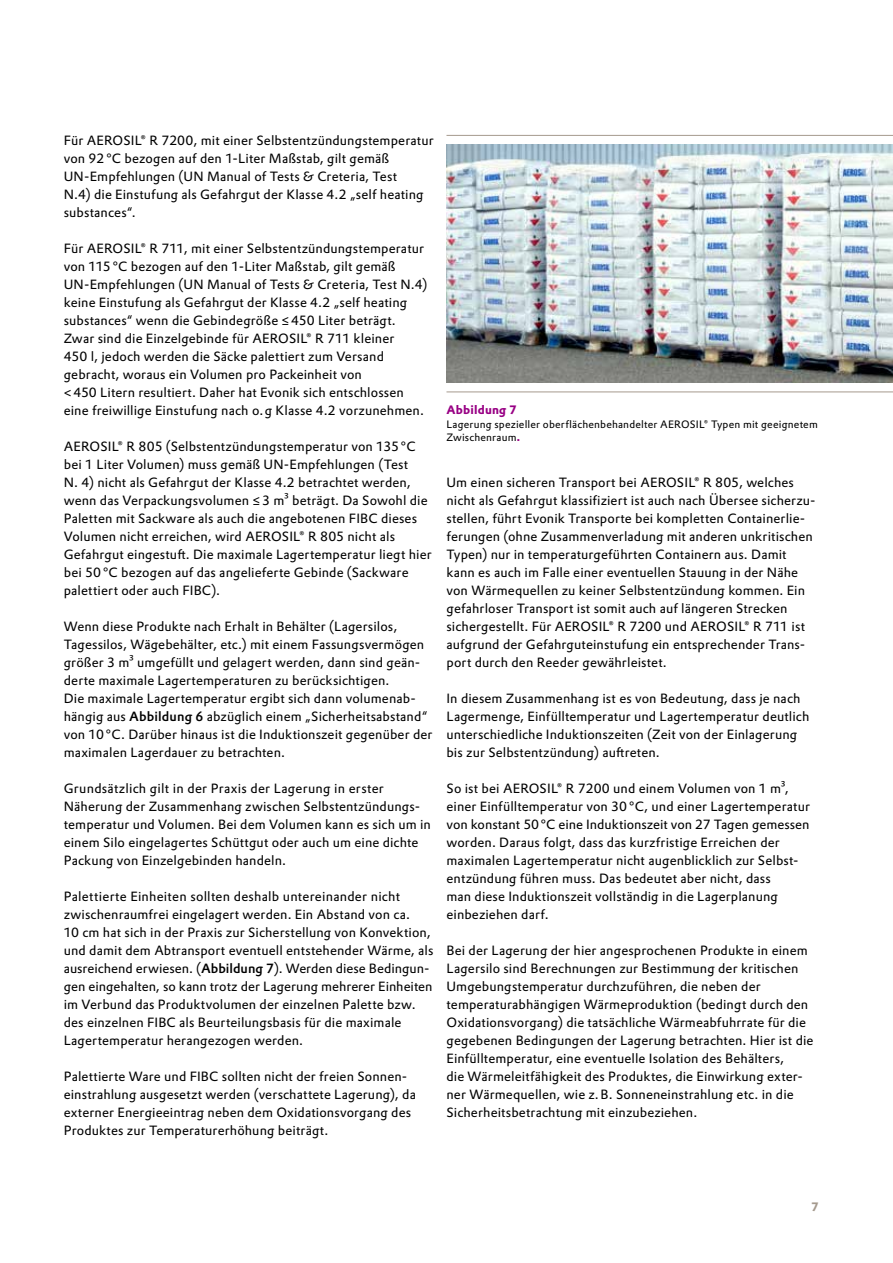
<style>
.page{position:relative;width:893px;height:1263px;background:#fff}
.page>*{position:absolute;margin:0;border:0;box-sizing:border-box;transform-origin:0 0}
.t1{font:13.2px/18px "Evonik Prokyon";letter-spacing:.01em;color:#000}
.t2{font:700 12px "Evonik Prokyon";letter-spacing:.015em;color:#980084}
.t3{font:700 12px "Evonik Prokyon";color:#a59a8e}
.t4{font:10.5px/13.5px "Evonik Prokyon";letter-spacing:.02em;color:#000}
.s1{font-weight:500}
.s2{font-weight:700;color:#980084}
</style>
<div class="page">
<img style="left:446px;top:144px;width:447px;height:238px">
<hr style="left:446px;top:392px;width:447px;height:1px;background:#a59a8e">
<hr style="left:446px;top:135px;width:447px;height:1px;background:#a59a8e">
<p class="t1" style="left:64px;top:130px;width:371px">Für AEROSIL® R 7200, mit einer Selbstentzündungstemperatur von 92°C bezogen auf den 1-Liter Maßstab, gilt gemäß UN-Empfehlungen (UN Manual of Tests &amp; Creteria, Test<br>N.4) die Einstufung als Gefahrgut der Klasse 4.2 „self heating substances“.</p>
<p class="t1" style="left:64px;top:238px;width:365px">Für AEROSIL® R 711, mit einer Selbstentzündungstemperatur von 115°C bezogen auf den 1-Liter Maßstab, gilt gemäß UN-Empfehlungen (UN Manual of Tests &amp; Creteria, Test N.4) keine Einstufung als Gefahrgut der Klasse 4.2 „self heating substances“ wenn die Gebindegröße ≤450 Liter beträgt.<br>Zwar sind die Einzelgebinde für AEROSIL® R 711 kleiner<br>450 l, jedoch werden die Säcke palettiert zum Versand gebracht, woraus ein Volumen pro Packeinheit von<br>&lt;450 Litern resultiert. Daher hat Evonik sich entschlossen eine freiwillige Einstufung nach o.g Klasse 4.2 vorzunehmen.</p>
<p class="t1" style="left:64px;top:436px;width:369px">AEROSIL® R 805 (Selbstentzündungstemperatur von 135°C bei 1 Liter Volumen) muss gemäß UN-Empfehlungen (Test<br>N. 4) nicht als Gefahrgut der Klasse 4.2 betrachtet werden, wenn das Verpackungsvolumen ≤3 m³ beträgt. Da Sowohl die Paletten mit Sackware als auch die angebotenen FIBC dieses Volumen nicht erreichen, wird AEROSIL® R 805 nicht als Gefahrgut eingestuft. Die maximale Lagertemperatur liegt hier bei 50°C bezogen auf das angelieferte Gebinde (Sackware palettiert oder auch FIBC).</p>
<p class="t1" style="left:64px;top:616px;width:370px">Wenn diese Produkte nach Erhalt in Behälter (Lagersilos, Tagessilos, Wägebehälter, etc.) mit einem Fassungsvermögen größer 3 m³ umgefüllt und gelagert werden, dann sind geän&shy;derte maximale Lagertemperaturen zu berücksichtigen.<br>Die maximale Lagertemperatur ergibt sich dann volumenab&shy;hängig aus <span class="s1">Abbildung 6</span> abzüglich einem „Sicherheitsabstand“ von 10°C. Darüber hinaus ist die Induktionszeit gegenüber der maximalen Lagerdauer zu betrachten.</p>
<p class="t1" style="left:64px;top:778px;width:369px">Grundsätzlich gilt in der Praxis der Lagerung in erster Näherung der Zusammenhang zwischen Selbstentzündungs&shy;temperatur und Volumen. Bei dem Volumen kann es sich um in einem Silo eingelagertes Schüttgut oder auch um eine dichte Packung von Einzelgebinden handeln.</p>
<p class="t1" style="left:64px;top:886px;width:371px">Palettierte Einheiten sollten deshalb untereinander nicht zwischenraumfrei eingelagert werden. Ein Abstand von ca.<br>10 cm hat sich in der Praxis zur Sicherstellung von Konvektion, und damit dem Abtransport eventuell entstehender Wärme, als ausreichend erwiesen. (<span class="s1">Abbildung 7</span>). Werden diese Bedingun&shy;gen eingehalten, so kann trotz der Lagerung mehrerer Einheiten im Verbund das Produktvolumen der einzelnen Palette bzw. des einzelnen FIBC als Beurteilungsbasis für die maximale Lagertemperatur herangezogen werden.</p>
<p class="t1" style="left:64px;top:1066px;width:354px">Palettierte Ware und FIBC sollten nicht der freien Sonnen&shy;einstrahlung ausgesetzt werden (verschattete Lagerung), da externer Energieeintrag neben dem Oxidationsvorgang des Produktes zur Temperaturerhöhung beiträgt.</p>
<p class="t2" style="left:446px;top:400px;width:72px">Abbildung 7</p>
<p class="t4" style="left:446px;top:416px;width:373px">Lagerung spezieller oberflächenbehandelter AEROSIL® Typen mit geeignetem<br>Zwischenraum<span class="s2">.</span></p>
<p class="t1" style="left:446px;top:472px;width:371px">Um einen sicheren Transport bei AEROSIL® R 805, welches nicht als Gefahrgut klassifiziert ist auch nach Übersee sicherzu&shy;stellen, führt Evonik Transporte bei kompletten Containerlie&shy;ferungen (ohne Zusammenverladung mit anderen unkritischen Typen) nur in temperaturgeführten Containern aus. Damit kann es auch im Falle einer eventuellen Stauung in der Nähe von Wärmequellen zu keiner Selbstentzündung kommen. Ein gefahrloser Transport ist somit auch auf längeren Strecken sichergestellt. Für AEROSIL® R 7200 und AEROSIL® R 711 ist aufgrund der Gefahrguteinstufung ein entsprechender Trans&shy;port durch den Reeder gewährleistet.</p>
<p class="t1" style="left:446px;top:688px;width:364px">In diesem Zusammenhang ist es von Bedeutung, dass je nach Lagermenge, Einfülltemperatur und Lagertemperatur deutlich unterschiedliche Induktionszeiten (Zeit von der Einlagerung bis zur Selbstentzündung) auftreten.</p>
<p class="t1" style="left:446px;top:778px;width:365px">So ist bei AEROSIL® R 7200 und einem Volumen von 1 m³, einer Einfülltemperatur von 30°C, und einer Lagertemperatur von konstant 50°C eine Induktionszeit von 27 Tagen gemessen worden. Daraus folgt, dass das kurzfristige Erreichen der maximalen Lagertemperatur nicht augenblicklich zur Selbst&shy;entzündung führen muss. Das bedeutet aber nicht, dass<br>man diese Induktionszeit vollständig in die Lagerplanung einbeziehen darf.</p>
<p class="t1" style="left:446px;top:940px;width:368px">Bei der Lagerung der hier angesprochenen Produkte in einem Lagersilo sind Berechnungen zur Bestimmung der kritischen Umgebungstemperatur durchzuführen, die neben der temperaturabhängigen Wärmeproduktion (bedingt durch den Oxidationsvorgang) die tatsächliche Wärmeabfuhrrate für die gegebenen Bedingungen der Lagerung betrachten. Hier ist die Einfülltemperatur, eine eventuelle Isolation des Behälters,<br>die Wärmeleitfähigkeit des Produktes, die Einwirkung exter&shy;ner Wärmequellen, wie z.B. Sonneneinstrahlung etc. in die Sicherheitsbetrachtung mit einzubeziehen.</p>
<p class="t3" style="left:811px;top:1197px;width:9px">7</p>
</div>
